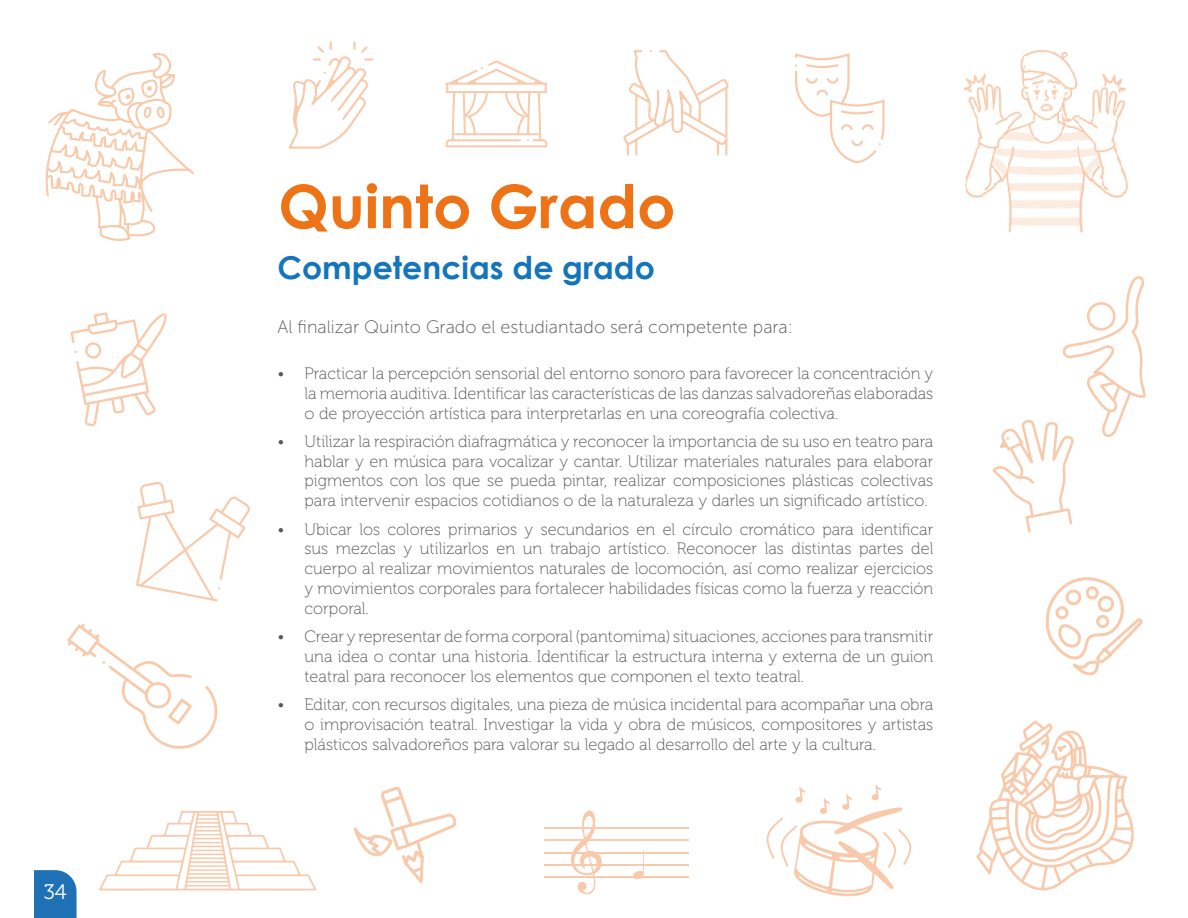
<style>
.page{position:relative;width:1188px;height:918px;background:#fff}
.page>*{position:absolute;margin:0;border:0;box-sizing:border-box;transform-origin:0 0}
.t1{font:700 60px "Century Gothic";color:#ee7216}
.t2{font:700 31.5px "Century Gothic";color:#1475bb}
.t3{font:21px "Museo 300";color:#fff}
.t4{font:18px "Museo Sans 100";color:#575756}
.t5{font:16.5px/19.8px "Museo 100";color:#575756;text-align:justify}
</style>
<div class="page">
<svg style="left:34px;top:870px;width:43px;height:48px;background:#2c79b9"></svg>
<svg style="left:623px;top:50px;width:106px;height:106px"></svg>
<svg style="left:136px;top:482px;width:114px;height:120px"></svg>
<svg style="left:67px;top:624px;width:151px;height:125px"></svg>
<svg style="left:795px;top:53px;width:90px;height:110px"></svg>
<svg style="left:70px;top:312px;width:97px;height:114px"></svg>
<svg style="left:289px;top:41px;width:84px;height:108px"></svg>
<svg style="left:446px;top:60px;width:101px;height:87px"></svg>
<svg style="left:353px;top:787px;width:103px;height:96px"></svg>
<svg style="left:1045px;top:577px;width:98px;height:99px"></svg>
<svg style="left:46px;top:53px;width:148px;height:188px"></svg>
<img style="left:1037px;top:50px;width:30px;height:3px">
<img style="left:1020px;top:55px;width:5px;height:44px">
<img style="left:1050px;top:53px;width:17px;height:4px">
<svg style="left:1024px;top:50px;width:13px;height:24px"></svg>
<img style="left:1071px;top:68px;width:4px;height:29px">
<img style="left:1029px;top:70px;width:21px;height:17px">
<img style="left:973px;top:74px;width:5px;height:55px">
<svg style="left:982px;top:74px;width:4px;height:4px"></svg>
<img style="left:1050px;top:74px;width:9px;height:26px">
<img style="left:1075px;top:76px;width:3px;height:13px">
<img style="left:1102px;top:74px;width:16px;height:13px">
<img style="left:965px;top:78px;width:9px;height:25px">
<img style="left:978px;top:78px;width:8px;height:71px">
<img style="left:1024px;top:78px;width:5px;height:26px">
<svg style="left:1058px;top:57px;width:13px;height:30px"></svg>
<img style="left:986px;top:84px;width:9px;height:96px">
<img style="left:1063px;top:82px;width:8px;height:21px">
<img style="left:995px;top:86px;width:8px;height:97px">
<img style="left:1033px;top:87px;width:17px;height:13px">
<img style="left:1092px;top:87px;width:18px;height:80px">
<img style="left:1114px;top:86px;width:4px;height:76px">
<img style="left:1109px;top:91px;width:5px;height:59px">
<img style="left:1029px;top:97px;width:4px;height:16px">
<svg style="left:1041px;top:99px;width:9px;height:13px"></svg>
<img style="left:1058px;top:99px;width:5px;height:127px">
<img style="left:969px;top:103px;width:5px;height:14px">
<img style="left:1037px;top:103px;width:5px;height:123px">
<img style="left:1050px;top:105px;width:4px;height:121px">
<img style="left:1063px;top:103px;width:4px;height:123px">
<img style="left:1033px;top:110px;width:4px;height:116px">
<img style="left:1054px;top:108px;width:5px;height:118px">
<img style="left:1007px;top:112px;width:13px;height:120px">
<img style="left:1071px;top:115px;width:9px;height:111px">
<svg style="left:1118px;top:78px;width:9px;height:43px"></svg>
<img style="left:1003px;top:116px;width:5px;height:72px">
<img style="left:1041px;top:116px;width:9px;height:110px">
<img style="left:1067px;top:117px;width:4px;height:109px">
<img style="left:1079px;top:116px;width:14px;height:51px">
<img style="left:1024px;top:121px;width:9px;height:105px">
<img style="left:1020px;top:125px;width:5px;height:101px">
<img style="left:974px;top:145px;width:4px;height:17px">
<img style="left:1118px;top:154px;width:4px;height:13px">
<img style="left:969px;top:157px;width:5px;height:19px">
<svg style="left:986px;top:150px;width:1px;height:13px"></svg>
<img style="left:965px;top:170px;width:4px;height:10px">
<img style="left:1079px;top:201px;width:4px;height:31px">
<svg style="left:965px;top:180px;width:34px;height:19px"></svg>
<svg style="left:1079px;top:167px;width:49px;height:34px"></svg>
<svg style="left:976px;top:721px;width:158px;height:169px"></svg>
<svg style="left:99px;top:811px;width:217px;height:79px"></svg>
<svg style="left:571px;top:810px;width:31px;height:85px"></svg>
<hr style="left:544px;top:827px;width:145px;height:2px;background:#ee7220">
<hr style="left:544px;top:839px;width:145px;height:2px;background:#ee7220">
<hr style="left:544px;top:852px;width:145px;height:2px;background:#ee7220">
<hr style="left:544px;top:864px;width:145px;height:2px;background:#ee7220">
<hr style="left:544px;top:876px;width:145px;height:2px;background:#ee7220">
<svg style="left:633px;top:850px;width:11px;height:29px"></svg>
<svg style="left:767px;top:784px;width:144px;height:112px"></svg>
<svg style="left:992px;top:276px;width:155px;height:257px"></svg>
<p class="t3" style="left:44px;top:881px;width:24px">34</p>
<h1 class="t1" style="left:278px;top:161px;width:399px">Quinto Grado</h1>
<h2 class="t2" style="left:278px;top:244px;width:379px">Competencias de grado</h2>
<p class="t4" style="left:278px;top:318px;width:517px">Al finalizar Quinto Grado el estudiantado será competente para:</p>
<p class="t5" style="left:305px;top:364px;width:630px;text-indent:-27px">• Practicar la percepción sensorial del entorno sonoro para favorecer la concentración y la memoria auditiva. Identificar las características de las danzas salvadoreñas elaboradas o de proyección artística para interpretarlas en una coreografía colectiva.</p>
<p class="t5" style="left:305px;top:432px;width:630px;text-indent:-27px">• Utilizar la respiración diafragmática y reconocer la importancia de su uso en teatro para hablar y en música para vocalizar y cantar. Utilizar materiales naturales para elaborar pigmentos con los que se pueda pintar, realizar composiciones plásticas colectivas para intervenir espacios cotidianos o de la naturaleza y darles un significado artístico.</p>
<p class="t5" style="left:305px;top:519px;width:630px;text-indent:-27px">• Ubicar los colores primarios y secundarios en el círculo cromático para identificar sus mezclas y utilizarlos en un trabajo artístico. Reconocer las distintas partes del cuerpo al realizar movimientos naturales de locomoción, así como realizar ejercicios y movimientos corporales para fortalecer habilidades físicas como la fuerza y reacción corporal.</p>
<p class="t5" style="left:305px;top:627px;width:630px;text-indent:-27px">• Crear y representar de forma corporal (pantomima) situaciones, acciones para transmitir una idea o contar una historia. Identificar la estructura interna y externa de un guion teatral para reconocer los elementos que componen el texto teatral.</p>
<p class="t5" style="left:305px;top:695px;width:630px;text-indent:-27px">• Editar, con recursos digitales, una pieza de música incidental para acompañar una obra o improvisación teatral. Investigar la vida y obra de músicos, compositores y artistas plásticos salvadoreños para valorar su legado al desarrollo del arte y la cultura.</p>
</div>
